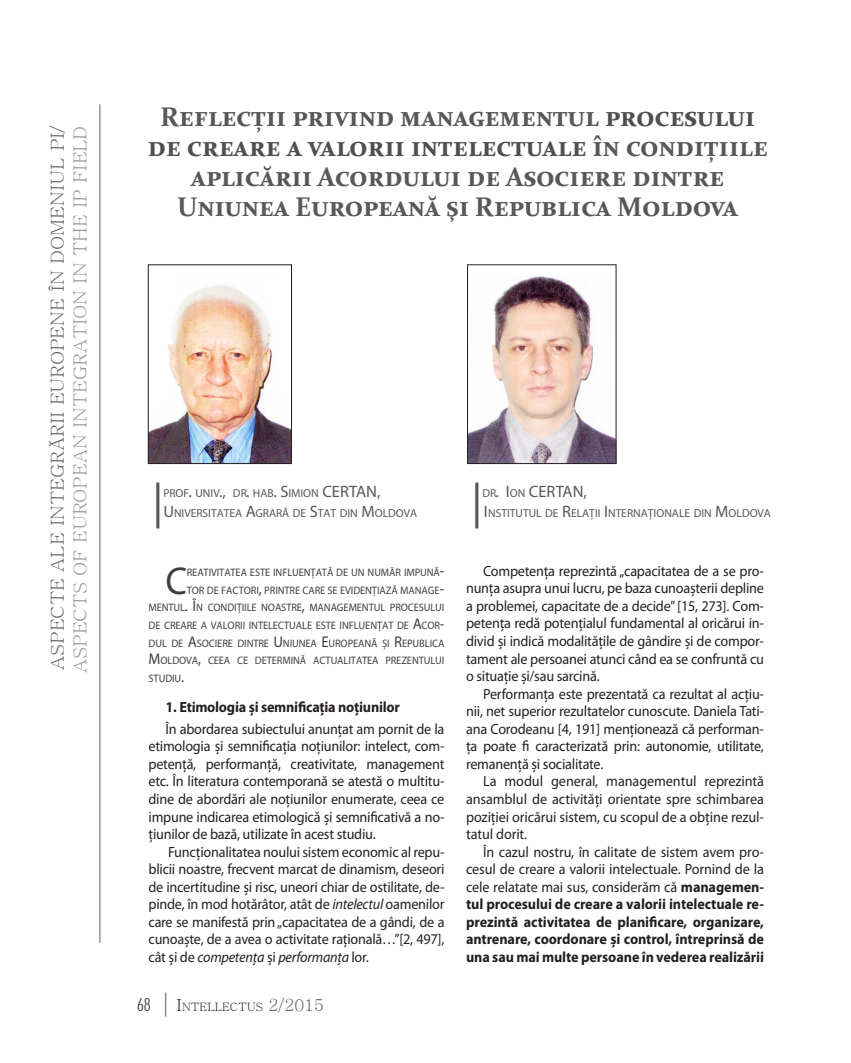
<style>
.page{position:relative;width:851px;height:1063px;background:#fff}
.page>*{position:absolute;margin:0;border:0;box-sizing:border-box;transform-origin:0 0}
.autor_new{font:45.9px "Myriad Pro";color:#57585a}
.geam{font:39px "Myriad Pro";color:#3e3e3f;scale:.94 1}
.titluri{font:700 27px/30px "Constantia";letter-spacing:-.01em;color:#57585a;text-align:center}
.t1{font:17.85px "Batang";color:#636366;scale:1.06 1}
.t2{font:17.85px "Batang";color:#939598;scale:1.06 1}
.autor_new-2{font:16.5px "Myriad Pro";color:#57585a}
.Text_de_baza{font:14.85px/17.5px "Myriad Pro";letter-spacing:-.01em;color:#231f20;text-align:justify;scale:.94 1}
.Text_de_baza-2{font:700 14.85px/17.5px "Myriad Pro";color:#231f20;text-align:justify;scale:.94 1}
.autor_new-3{font:11.55px "Myriad Pro";color:#57585a}
.t3{font:11.55px "Batang";color:#231f20}
.geam-2{font:10.8px "Myriad Pro";color:#3e3e3f;scale:.94 1}
.s1{color:#4f4f4f}
.s2{font-size:16.5px}
.s3{font-size:15.6px}
.s4{font-style:italic}
.s5{font-family:"Futura AT Light";font-stretch:condensed;font-size:18px;color:#3e3e3f}
.s6{font-family:"Futura AT Light";font-stretch:condensed;font-size:24px;color:#636366}
.s7{font-size:16.5px;color:#636366}
.s8{font-size:11.55px}
.s9{font-weight:400}
</style>
<div class="page">
<hr style="left:99px;top:104px;width:1px;height:839px;background:#636366">
<img style="left:150px;top:285px;width:140px;height:177px">
<div style="left:148px;top:265px;width:144px;height:199px;border:1px solid #231f20"></div>
<img style="left:469px;top:276px;width:145px;height:186px">
<div style="left:467px;top:265px;width:149px;height:199px;border:1px solid #231f20"></div>
<p class="t1" style="left:48px;top:670px;width:515px;rotate:-90deg">ASPECTE ALE INTEGRĂRII EUROPENE ÎN DOMENIUL PI/</p>
<p class="t2" style="left:71px;top:673px;width:518px;rotate:-90deg">ASPECTS OF EUROPEAN INTEGRATION IN THE IP FIELD</p>
<p class="titluri" style="left:147px;top:101px;width:621px">Reflecţii privind managementul <span class="s1">procesului de creare a valorii intelectuale</span> în condiţiile aplicării Acordului de Asociere dintre Uniunea Europeană şi Republica Moldova</p>
<p class="autor_new" style="left:152px;top:473px;width:12px">|</p>
<p class="autor_new-3" style="left:163px;top:486px;width:169px">PROF<span class="s2">.</span> UNIV<span class="s2">.,</span> DR<span class="s2">.</span> HAB<span class="s2">. S</span>IMION <span class="s2">CERTAN</span></p>
<p class="autor_new-2" style="left:377px;top:482px;width:5px">,</p>
<p class="autor_new-3" style="left:163px;top:506px;width:255px"><span class="s2">U</span> NIVERSITATEA <span class="s2">A</span>GRARĂ DE <span class="s2">S</span>TAT DIN <span class="s2">M</span> OLDOVA</p>
<p class="geam" style="left:165px;top:557px;width:22px">C</p>
<p class="geam-2" style="left:187px;top:566px;width:276px">REATIVITATEA ESTE INFLUENŢATĂ DE UN NUMĂR IMPUNĂ<span class="s3">-</span></p>
<p class="geam-2" style="left:187px;top:584px;width:276px">TOR DE FACTORI<span class="s3">,</span> PRINTRE CARE SE EVIDENŢIAZĂ MANAGE<span class="s3">-</span></p>
<p class="geam-2" style="left:148px;top:601px;width:316px">MENTUL<span class="s3">. Î</span>N CONDIȚIILE NOASTRE<span class="s3">,</span> MANAGEMENTUL PROCESULUI</p>
<p class="geam-2" style="left:148px;top:619px;width:316px">DE CREARE A VALORII INTELECTUALE ESTE INFLUENŢAT DE <span class="s3">A</span>COR<span class="s3">-</span></p>
<p class="geam-2" style="left:148px;top:636px;width:316px">DUL DE <span class="s3">A</span>SOCIERE DINTRE <span class="s3">U</span> NIUNEA <span class="s3">E</span>UROPEANĂ ȘI <span class="s3">R</span>EPUBLICA</p>
<p class="geam-2" style="left:148px;top:654px;width:316px"><span class="s3">M</span>OLDOVA<span class="s3">,</span> CEEA CE DETERMINĂ ACTUALITATEA PREZENTULUI</p>
<p class="geam-2" style="left:148px;top:671px;width:40px">STUDIU<span class="s3">.</span></p>
<p class="Text_de_baza-2" style="left:165px;top:698px;width:251px">1. Etimologia şi semnificaţia noţiunilor</p>
<p class="Text_de_baza" style="left:148px;top:720px;width:316px;text-indent:17px">În abordarea subiectului anunţat am pornit de la etimologia şi semnificaţia noţiunilor: intelect, com&shy;petenţă, performanţă, creativitate, management etc. În literatura contemporană se atestă o multitu&shy;dine de abordări ale noţiunilor enumerate, ceea ce impune indicarea etimologică şi semnificativă a no&shy;ţiunilor de bază, utilizate în acest studiu.</p>
<p class="Text_de_baza" style="left:148px;top:843px;width:316px;text-indent:20px">Funcţionalitatea noului sistem economic al repu&shy;blicii noastre, frecvent marcat de dinamism, deseori de incertitudine şi risc, uneori chiar de ostilitate, de&shy;pinde, în mod hotărâtor, atât de <span class="s4">intelectul</span> oamenilor care se manifestă prin „capacitatea de a gândi, de a cunoaște, de a avea o activitate rațională…”[2, 497], cât şi de <span class="s4">competenţa</span> şi <span class="s4">performanţa</span> lor<span class="s4">.</span></p>
<p class="t3" style="left:137px;top:1001px;width:188px"><span class="s5">68</span> <span class="s6">|</span> <span class="s2">I</span>NTELLECTUS <span class="s7">2/2015</span></p>
<p class="autor_new" style="left:471px;top:473px;width:12px">|</p>
<p class="autor_new-2" style="left:482px;top:482px;width:57px"><span class="s8">DR</span>. I <span class="s8">ON</span> CERTAN</p>
<p class="autor_new-2" style="left:583px;top:482px;width:5px">,</p>
<p class="autor_new-3" style="left:484px;top:506px;width:288px"><span class="s2">I</span> NSTITUTUL DE <span class="s2">R</span>ELAŢII <span class="s2">I</span> NTERNAŢIONALE DIN <span class="s2">M</span>OLDOVA</p>
<p class="Text_de_baza" style="left:466px;top:562px;width:318px;text-indent:17px">Competenţa reprezintă „capacitatea de a se pro&shy;nunţa asupra unui lucru, pe baza cunoaşterii depline a problemei, capacitate de a decide” [15, 273]. Com&shy;petenţa redă potenţialul fundamental al oricărui in&shy;divid şi indică modalităţile de gândire şi de compor&shy;tament ale persoanei atunci când ea se confruntă cu o situaţie şi/sau sarcină.</p>
<p class="Text_de_baza" style="left:466px;top:685px;width:318px;text-indent:17px">Performanţa este prezentată ca rezultat al acţiu&shy;nii, net superior rezultatelor cunoscute. Daniela Tati&shy;ana Corodeanu [4, 191] menţionează că performan&shy;ţa poate fi caracterizată prin: autonomie, utilitate, remanenţă şi socialitate.</p>
<p class="Text_de_baza" style="left:466px;top:772px;width:318px;text-indent:17px">La modul general, managementul reprezintă ansamblul de activităţi orientate spre schimbarea poziţiei oricărui sistem, cu scopul de a obţine rezul&shy;tatul dorit.</p>
<p class="Text_de_baza-2" style="left:466px;top:842px;width:318px;text-indent:17px"><span class="s9">În cazul nostru, în calitate de sistem avem pro&shy;cesul de creare a valorii intelectuale. Pornind de la cele relatate mai sus, considerăm că</span> managemen&shy;tul procesului de creare a valorii intelectuale re&shy;prezintă activitatea de planificare, organizare, antrenare, coordonare şi control, întreprinsă de una sau mai multe persoane în vederea realizării</p>
</div>
